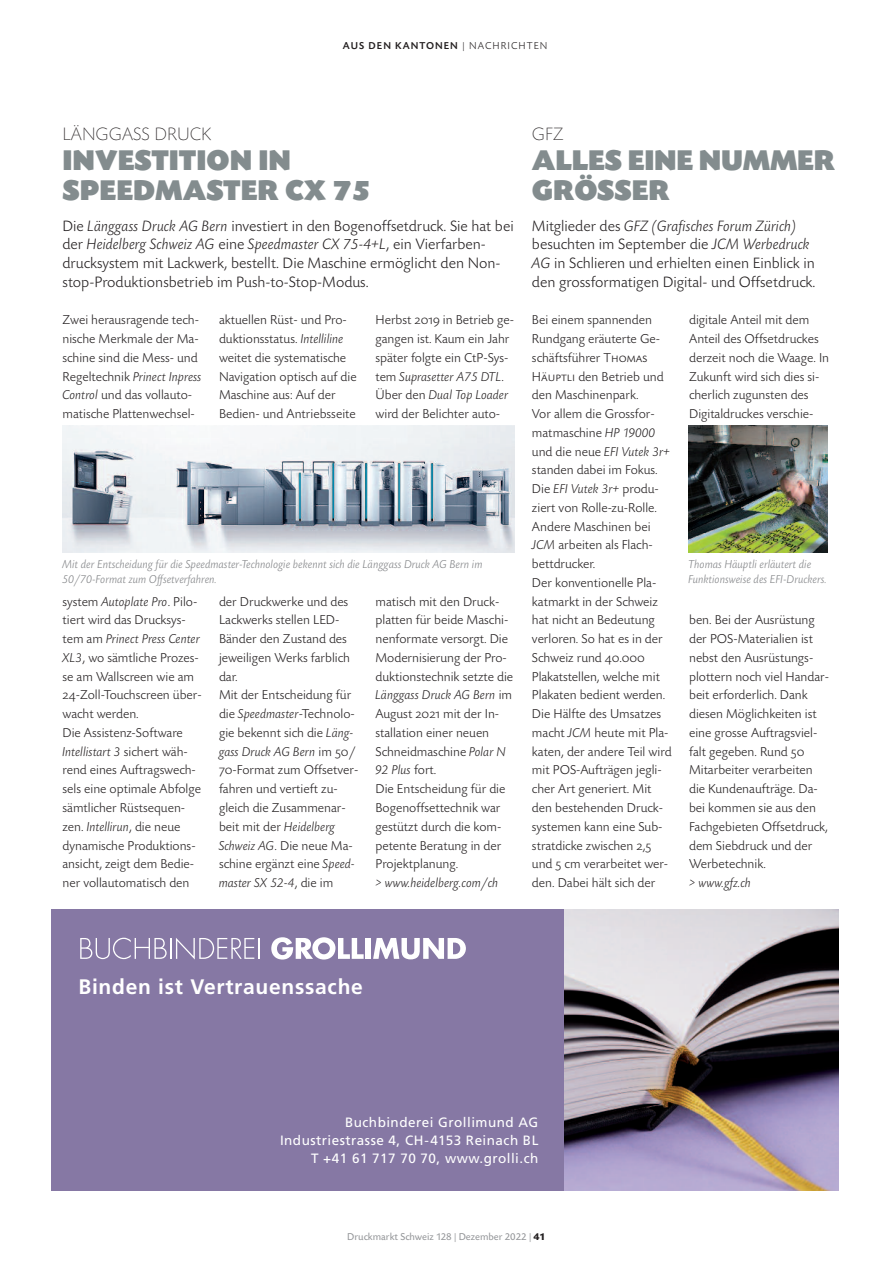
<style>
.page{position:relative;width:893px;height:1263px;background:#fff}
.page>*{position:absolute;margin:0;border:0;box-sizing:border-box;transform-origin:0 0}
.t1{font:30px/30px "Today SB Ultra";color:#838c8e}
.t2{font:700 21px "Frutiger LT";letter-spacing:.035em;color:#fff}
.t3{font:300 expanded 18.75px "Today SB";color:#231f20}
.t4{font:300 15.75px/18.8px "Today SB";color:#231f20}
.t5{font:300 13.5px/18.8px "Today SB";color:#231f20}
.t6{font:13.5px/18px "Frutiger LT";letter-spacing:.035em;color:#fff;text-align:right}
.t7{font:italic 300 13.5px "Today SB";color:#231f20}
.t8{font:italic 300 12px/15px "Today SB";color:#808285}
.t9{font:10.5px "Today SB";color:#939598}
.t10{font:500 10.5px "Today SB";letter-spacing:.1em;color:#231f20}
.s1{font-weight:300}
.s2{font-style:italic}
.s3{font-family:"Today SB Caps Lig";font-weight:400}
.s4{font-weight:700;color:#231f20}
</style>
<div class="page">
<img style="left:63px;top:425px;width:452px;height:128px">
<div style="left:52px;top:909px;width:513px;height:282px;background:#8678a4"></div>
<img style="left:565px;top:909px;width:273px;height:282px">
<svg style="left:80px;top:938px;width:174px;height:21px"></svg>
<hr style="left:258px;top:938px;width:2px;height:21px;background:#fff">
<svg style="left:271px;top:937px;width:93px;height:22px"></svg>
<div style="left:365px;top:938px;width:6px;height:21px;background:#fff"></div>
<svg style="left:373px;top:938px;width:93px;height:21px"></svg>
<img style="left:688px;top:425px;width:140px;height:128px">
<p class="t10" style="left:343px;top:40px;width:206px">AUS DEN KANTONEN <span class="s1">| NACHRICHTEN</span></p>
<h3 class="t3" style="left:63px;top:122px;width:150px">LÄNGGASS DRUCK</h3>
<h1 class="t1" style="left:63px;top:145px;width:310px">INVESTITION IN<br>SPEEDMASTER CX 75</h1>
<p class="t4" style="left:63px;top:216px;width:453px">Die <span class="s2">Länggass Druck AG Bern</span> investiert in den Bogenoffsetdruck. Sie hat bei der <span class="s2">Heidelberg Schweiz AG</span> eine <span class="s2">Speedmaster CX 75-4+L</span>, ein Vierfarben&shy;drucksystem mit Lackwerk, bestellt. Die Maschine ermöglicht den Non&shy;stop-Produktionsbetrieb im Push-to-Stop-Modus.</p>
<p class="t5" style="left:63px;top:310px;width:141px">Zwei herausragende tech&shy;nische Merkmale der Ma&shy;schine sind die Mess- und<br>Regeltechnik <span class="s2">Prinect Inpress<br>Control</span> und das vollauto&shy;matische Plattenwechsel-</p>
<p class="t5" style="left:219px;top:310px;width:139px">aktuellen Rüst- und Pro&shy;duktionsstatus. <span class="s2">Intelliline </span>weitet die systematische<br>Navigation optisch auf die<br>Maschine aus: Auf der<br>Bedien- und Antriebsseite</p>
<p class="t5" style="left:375px;top:310px;width:140px">Herbst <span class="s3">2019</span> in Betrieb ge&shy;gangen ist. Kaum ein Jahr später folgte ein CtP-Sys&shy;tem <span class="s2">Suprasetter A75 DTL</span>.<br>Über den <span class="s2">Dual Top Loader </span>wird der Belichter auto-</p>
<p class="t8" style="left:63px;top:556px;width:422px">Mit der Entscheidung für die Speedmaster-Technologie bekennt sich die Länggass Druck AG Bern im<br>50/70-Format zum Offsetverfahren.</p>
<p class="t5" style="left:63px;top:592px;width:141px">system <span class="s2">Autoplate Pro</span>. Pilo&shy;tiert wird das Drucksys&shy;tem am <span class="s2">Prinect Press Center<br>XL3</span>, wo sämtliche Prozes&shy;se am Wallscreen wie am<br><span class="s3">24</span>-Zoll-Touchscreen über&shy;wacht werden.<br>Die Assistenz-Software<br><span class="s2">Intellistart 3</span> sichert wäh&shy;rend eines Auftragswech&shy;sels eine optimale Abfolge sämtlicher Rüstsequen&shy;zen. <span class="s2">Intellirun</span>, die neue dynamische Produktions&shy;ansicht, zeigt dem Bedie&shy;ner vollautomatisch den</p>
<p class="t5" style="left:219px;top:592px;width:141px">der Druckwerke und des<br>Lackwerks stellen LED-<br>Bänder den Zustand des jeweiligen Werks farblich dar.<br>Mit der Entscheidung für die <span class="s2">Speedmaster</span>-Technolo&shy;gie bekennt sich die <span class="s2">Läng&shy;gass Druck AG Bern</span> im <span class="s3">50</span>/<br><span class="s3">70</span>-Format zum Offsetver&shy;fahren und vertieft zu&shy;gleich die Zusammenar&shy;beit mit der <span class="s2">Heidelberg<br>Schweiz AG</span>. Die neue Ma&shy;schine ergänzt eine <span class="s2">Speed&shy;master SX 52-4</span>, die im</p>
<p class="t5" style="left:375px;top:592px;width:139px">matisch mit den Druck&shy;platten für beide Maschi&shy;nenformate versorgt. Die<br>Modernisierung der Pro&shy;duktionstechnik setzte die<br><span class="s2">Länggass Druck AG Bern</span> im<br>August <span class="s3">2021</span> mit der In&shy;stallation einer neuen<br>Schneidmaschine <span class="s2">Polar N<br>92 Plus</span> fort.<br>Die Entscheidung für die<br>Bogenoffsettechnik war gestützt durch die kom&shy;petente Beratung in der<br>Projektplanung.</p>
<p class="t7" style="left:375px;top:874px;width:125px">&gt; www.heidelberg.com/ch</p>
<h3 class="t3" style="left:532px;top:122px;width:33px">GFZ</h3>
<h1 class="t1" style="left:532px;top:145px;width:304px">ALLES EINE NUMMER<br>GRÖSSER</h1>
<p class="t4" style="left:532px;top:216px;width:285px">Mitglieder des <span class="s2">GFZ (Grafisches Forum Zürich) </span>besuchten im September die <span class="s2">JCM Werbedruck AG</span> in Schlieren und erhielten einen Einblick in den grossformatigen Digital- und Offsetdruck.</p>
<p class="t5" style="left:532px;top:310px;width:141px">Bei einem spannenden<br>Rundgang eräuterte Ge&shy;schäftsführer <span class="s3">Thomas<br>Häuptli</span> den Betrieb und den Maschinenpark.<br>Vor allem die Grossfor&shy;matmaschine <span class="s2">HP 19000 </span>und die neue <span class="s2">EFI Vutek 3r+ </span>standen dabei im Fokus.<br>Die <span class="s2">EFI Vutek 3r+</span> produ&shy;ziert von Rolle-zu-Rolle.<br>Andere Maschinen bei<br><span class="s2">JCM</span> arbeiten als Flach&shy;bettdrucker.<br>Der konventionelle Pla&shy;katmarkt in der Schweiz hat nicht an Bedeutung verloren. So hat es in der<br>Schweiz rund <span class="s3">40.000<br></span>Plakatstellen, welche mit<br>Plakaten bedient werden.<br>Die Hälfte des Umsatzes macht <span class="s2">JCM</span> heute mit Pla&shy;katen, der andere Teil wird mit POS-Aufträgen jegli&shy;cher Art generiert. Mit den bestehenden Druck&shy;systemen kann eine Sub&shy;stratdicke zwischen <span class="s3">2,5 </span>und <span class="s3">5</span> cm verarbeitet wer&shy;den. Dabei hält sich der</p>
<p class="t5" style="left:689px;top:310px;width:142px">digitale Anteil mit dem<br>Anteil des Offsetdruckes derzeit noch die Waage. In<br>Zukunft wird sich dies si&shy;cherlich zugunsten des<br>Digitaldruckes verschie-</p>
<p class="t8" style="left:688px;top:556px;width:140px">Thomas Häuptli erläutert die<br>Funktionsweise des EFI-Druckers.</p>
<p class="t5" style="left:689px;top:610px;width:142px">ben. Bei der Ausrüstung der POS-Materialien ist nebst den Ausrüstungs&shy;plottern noch viel Handar&shy;beit erforderlich. Dank diesen Möglichkeiten ist eine grosse Auftragsviel&shy;falt gegeben. Rund <span class="s3">50<br></span>Mitarbeiter verarbeiten die Kundenaufträge. Da&shy;bei kommen sie aus den<br>Fachgebieten Offsetdruck, dem Siebdruck und der<br>Werbetechnik.</p>
<p class="t7" style="left:689px;top:874px;width:64px">&gt; www.gfz.ch</p>
<h2 class="t2" style="left:79px;top:978px;width:286px">Binden ist Vertrauenssache</h2>
<p class="t6" style="left:280px;top:1115px;width:260px">Buchbinderei Grollimund AG<br>Industriestrasse 4, CH-4153 Reinach BL<br>T +41 61 717 70 70, www.grolli.ch</p>
<p class="t9" style="left:347px;top:1230px;width:200px">Druckmarkt Schweiz 128 | Dezember 2022 | <span class="s4">41</span></p>
</div>
